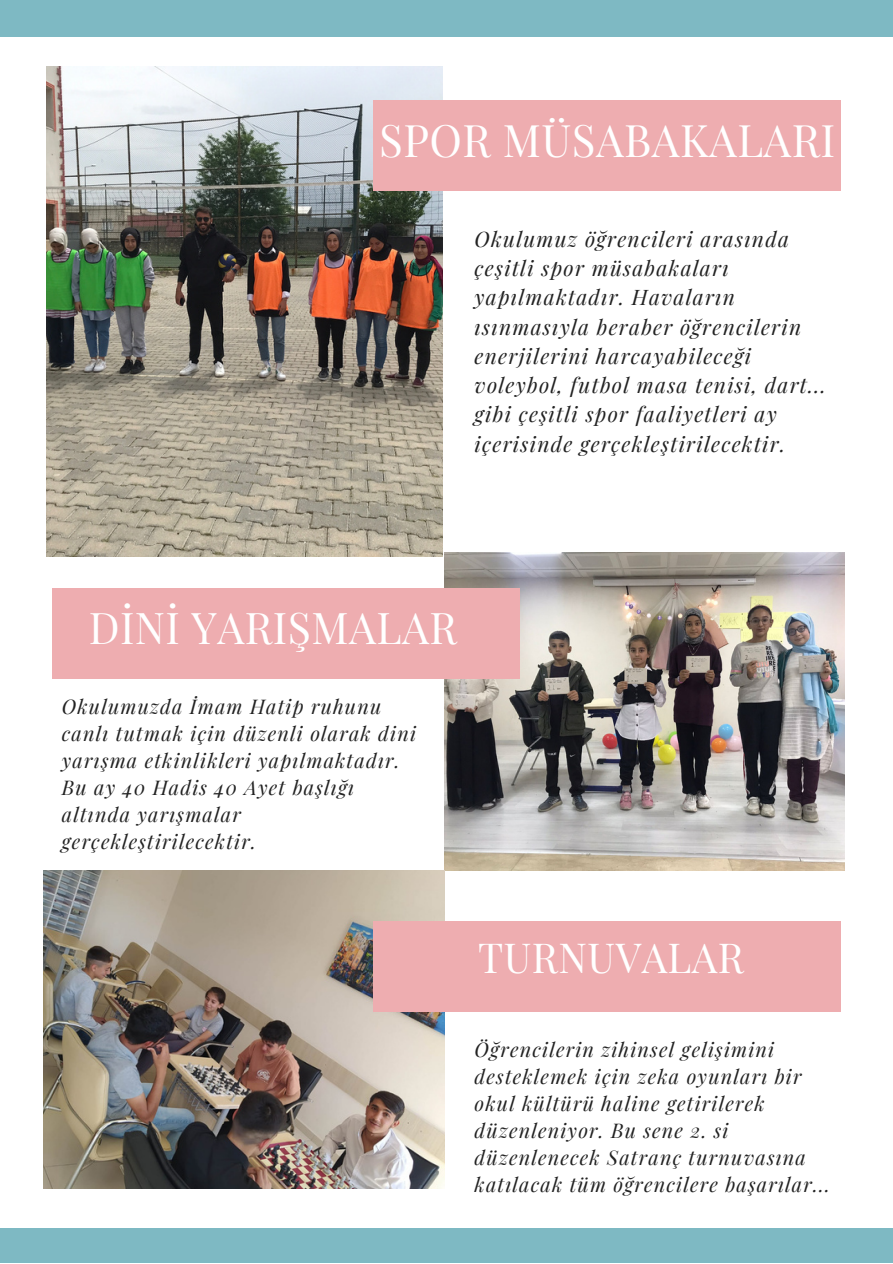
<style>
.page{position:relative;width:893px;height:1264px;background:#fff}
.page>*{position:absolute;margin:0;border:0;box-sizing:border-box;transform-origin:0 0}
.t1{font:43.95px "Playfair Display";letter-spacing:.01em;color:#fff}
.t2{font:42.75px "Playfair Display";letter-spacing:.01em;color:#fff}
.t3{font:40.5px "Playfair Display";letter-spacing:.01em;color:#fff}
.t4{font:italic 21px/29.2px "Playfair Display";letter-spacing:.06em;color:#222}
.t5{font:italic 19.8px/27px "Playfair Display";letter-spacing:.06em;color:#222}
</style>
<div class="page">
<div style="left:0;top:1228px;width:892px;height:34px;background:#7eb9c3"></div>
<div style="left:0;top:0;width:892px;height:37px;background:#7eb9c3"></div>
<img style="left:47px;top:67px;width:395px;height:489px">
<img style="left:444px;top:552px;width:400px;height:318px">
<img style="left:44px;top:870px;width:400px;height:318px">
<div style="left:373px;top:100px;width:468px;height:90px;background:#eeadb0"></div>
<div style="left:52px;top:588px;width:467px;height:90px;background:#eeadb0"></div>
<div style="left:373px;top:921px;width:468px;height:90px;background:#eeadb0"></div>
<p class="t1" style="left:379px;top:109px;width:457px">SPOR MÜSABAKALARI</p>
<p class="t4" style="left:474px;top:223px;width:353px">Okulumuz öğrencileri arasında çeşitli spor müsabakaları yapılmaktadır. Havaların ısınmasıyla beraber öğrencilerin enerjilerini harcayabileceği voleybol, futbol masa tenisi, dart... gibi çeşitli spor faaliyetleri ay içerisinde gerçekleştirilecektir.</p>
<p class="t2" style="left:89px;top:598px;width:370px">DİNİ YARIŞMALAR</p>
<p class="t5" style="left:62px;top:691px;width:355px">Okulumuzda İmam Hatip ruhunu canlı tutmak için düzenli olarak dini yarışma etkinlikleri yapılmaktadır.<br>Bu ay 40 Hadis 40 Ayet başlığı altında yarışmalar gerçekleştirilecektir.</p>
<p class="t3" style="left:478px;top:929px;width:267px">TURNUVALAR</p>
<p class="t5" style="left:474px;top:1035px;width:357px">Öğrencilerin zihinsel gelişimini desteklemek için zeka oyunları bir okul kültürü haline getirilerek düzenleniyor. Bu sene 2. si düzenlenecek Satranç turnuvasına katılacak tüm öğrencilere başarılar...</p>
</div>
